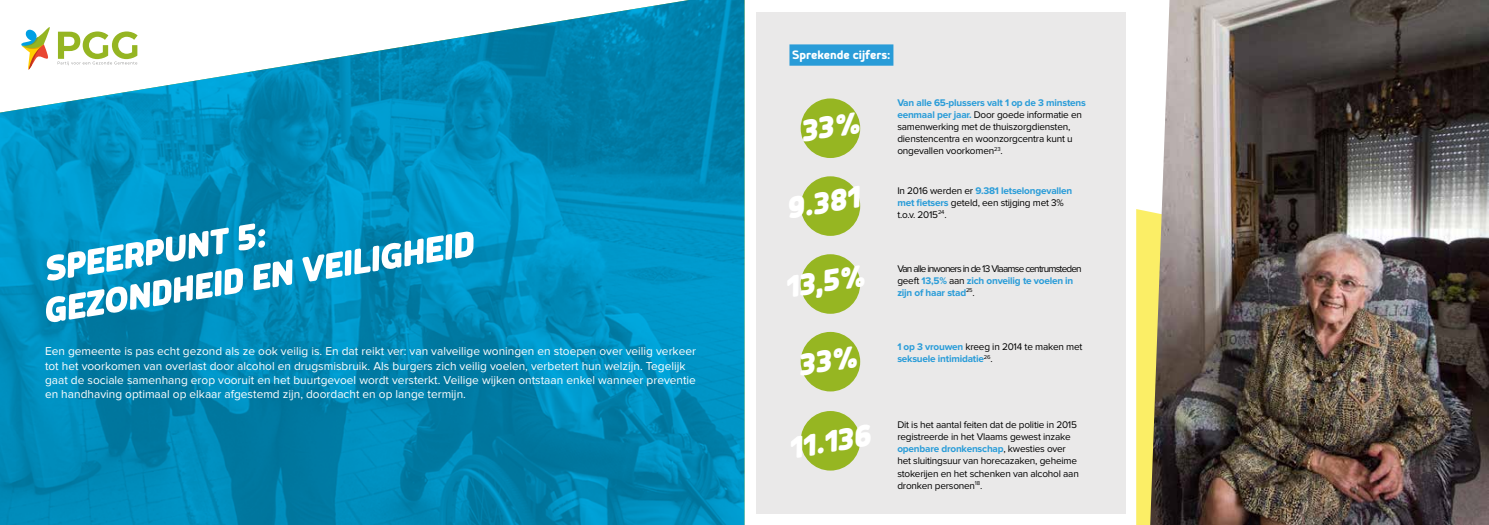
<style>
.page{position:relative;width:1489px;height:525px;background:#fff}
.page>*{position:absolute;margin:0;border:0;box-sizing:border-box;transform-origin:0 0}
.t1{font:italic 900 43.75px/41.2px "Mairy";color:#fff}
.t2{font:italic 900 37.5px "Mairy";color:#fff}
.t3{font:700 15px "Mairy";color:#fff}
.t4{font:11.88px/14.2px "Proxima Nova";color:#fff}
.t5{font:10px/12px "Proxima Nova";letter-spacing:-.02em;color:#000}
.t6{font:10px/12px "Proxima Nova";letter-spacing:-.08em;color:#000}
.t7{font:700 10px/12px "Proxima Nova";letter-spacing:-.02em;color:#299cd8}
.s1{font-weight:700;color:#299cd8}
.s2{font-weight:400;color:#000}
</style>
<div class="page">
<img style="left:0;top:0;width:744px;height:524px">
<div style="left:756px;top:12px;width:369px;height:501px;background:#eae9e9"></div>
<div style="left:800px;top:98px;width:60px;height:60px;background:#96b622;border-radius:50%"></div>
<div style="left:800px;top:332px;width:60px;height:59px;background:#96b622;border-radius:50%"></div>
<div style="left:800px;top:254px;width:60px;height:59px;background:#96b622;border-radius:50%"></div>
<div style="left:789px;top:44px;width:104px;height:22px;background:#299cd8"></div>
<svg style="left:1136px;top:209px;width:14px;height:315px;background:#fbee68"></svg>
<img style="left:1150px;top:0;width:338px;height:524px">
<div style="left:800px;top:176px;width:60px;height:60px;background:#96b622;border-radius:50%"></div>
<div style="left:800px;top:411px;width:60px;height:59px;background:#96b622;border-radius:50%"></div>
<svg style="left:58px;top:31px;width:80px;height:34px"></svg>
<svg style="left:21px;top:24px;width:31px;height:45px"></svg>
<svg style="left:803px;top:111px;width:56px;height:31px"></svg>
<svg style="left:800px;top:345px;width:57px;height:31px"></svg>
<h1 class="t1" style="left:33px;top:249px;width:436px;rotate:-9deg">SPEERPUNT 5:<br>GEZONDHEID EN VEILIGHEID</h1>
<p class="t4" style="left:45px;top:344px;width:652px">Een gemeente is pas echt gezond als ze ook veilig is. En dat reikt ver: van valveilige woningen en stoepen over veilig verkeer tot het voorkomen van overlast door alcohol en drugsmisbruik. Als burgers zich veilig voelen, verbetert hun welzijn. Tegelijk gaat de sociale samenhang erop vooruit en het buurtgevoel wordt versterkt. Veilige wijken ontstaan enkel wanneer preventie en handhaving optimaal op elkaar afgestemd zijn, doordacht en op lange termijn.</p>
<h3 class="t3" style="left:792px;top:45px;width:100px">Sprekende cijfers:</h3>
<h2 class="t2" style="left:782px;top:186px;width:76px;rotate:-9deg">9.381</h2>
<h2 class="t2" style="left:781px;top:266px;width:82px;rotate:-9deg">13,5%</h2>
<h2 class="t2" style="left:785px;top:426px;width:84px;rotate:-9deg">11.136</h2>
<p class="t5" style="left:897px;top:97px;width:190px"><span class="s1">Van alle 65-plussers valt 1 op de 3 minstens eenmaal per jaar.</span> Door goede informatie en samenwerking met de thuiszorgdiensten, dienstencentra en woonzorgcentra kunt u ongevallen voorkomen<sup>23</sup>.</p>
<p class="t5" style="left:897px;top:184px;width:176px">In 2016 werden er <span class="s1">9.381 letselongevallen met fietsers</span> geteld, een stijging met 3% t.o.v. 2015<sup>24</sup>.</p>
<p class="t6" style="left:897px;top:262px;width:186px">Van alle inwoners in de 13 Vlaamse centrumsteden geeft <span class="s1">13,5%</span> aan <span class="s1">zich onveilig te voelen in zijn of haar stad</span><sup>25</sup>.</p>
<p class="t7" style="left:897px;top:341px;width:186px">1 op 3 vrouwen <span class="s2">kreeg in 2014 te maken met </span>seksuele intimidatie<sup>26</sup><span class="s2">.</span></p>
<p class="t5" style="left:897px;top:419px;width:183px">Dit is het aantal feiten dat de politie in 2015 registreerde in het Vlaams gewest inzake <span class="s1">openbare dronkenschap</span>, kwesties over het sluitingsuur van horecazaken, geheime stokerijen en het schenken van alcohol aan dronken personen<sup>18</sup>.</p>
</div>
